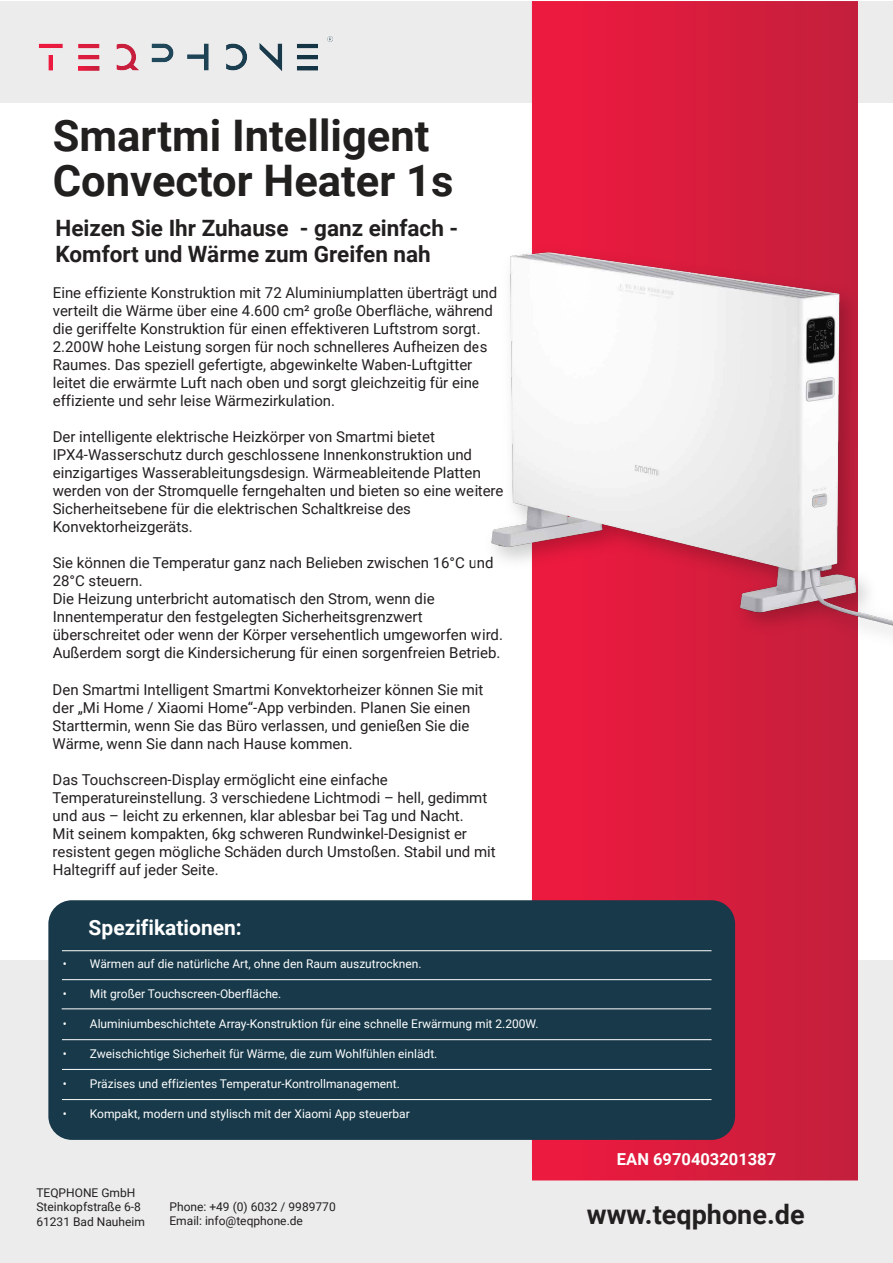
<style>
.page{position:relative;width:893px;height:1263px;background:#fff}
.page>*{position:absolute;margin:0;border:0;box-sizing:border-box;transform-origin:0 0}
.t1{font:700 43.5px/45px "Roboto";color:#221f1f}
.t2{font:700 27px "Roboto";color:#221f1f}
.t3{font:700 22.5px/25.5px "Roboto";color:#221f1f}
.t4{font:700 21px "Roboto";color:#fff}
.t5{font:700 16.5px "Roboto";color:#fff}
.t6{font:15px/18px "Roboto";color:#221f1f}
.t7{font:12px "Roboto";color:#fff}
.t8{font:12px/14.4px "Roboto";color:#221f1f}
</style>
<div class="page">
<div style="left:1px;top:2px;width:890px;height:101px;background:#ececed"></div>
<svg style="left:327px;top:36px;width:6px;height:6px"></svg>
<img style="left:39px;top:43px;width:100px;height:28px">
<img style="left:151px;top:43px;width:167px;height:28px">
<div style="left:1px;top:962px;width:890px;height:301px;background:#ececed"></div>
<img style="left:532px;top:9px;width:325px;height:1171px">
<div style="left:48px;top:900px;width:687px;height:240px;background:#173949;border-radius:24px"></div>
<hr style="left:62px;top:950px;width:649px;height:1px;background:#fff">
<hr style="left:62px;top:979px;width:649px;height:1px;background:#fff">
<hr style="left:62px;top:1008px;width:649px;height:1px;background:#fff">
<hr style="left:62px;top:1039px;width:649px;height:1px;background:#fff">
<hr style="left:62px;top:1069px;width:649px;height:1px;background:#fff">
<hr style="left:62px;top:1099px;width:649px;height:1px;background:#fff">
<img style="left:531px;top:646px;width:327px;height:31px">
<img style="left:491px;top:186px;width:402px;height:460px">
<h1 class="t1" style="left:53px;top:117px;width:402px">Smartmi Intelligent<br>Convector Heater 1s</h1>
<h3 class="t3" style="left:55px;top:217px;width:404px">Heizen Sie Ihr Zuhause - ganz einfach -<br>Komfort und Wärme zum Greifen nah</h3>
<p class="t6" style="left:53px;top:285px;width:446px">Eine effiziente Konstruktion mit 72 Aluminiumplatten überträgt und verteilt die Wärme über eine 4.600 cm² große Oberfläche, während die geriffelte Konstruktion für einen effektiveren Luftstrom sorgt.<br>2.200W hohe Leistung sorgen für noch schnelleres Aufheizen des Raumes. Das speziell gefertigte, abgewinkelte Waben-Luftgitter leitet die erwärmte Luft nach oben und sorgt gleichzeitig für eine effiziente und sehr leise Wärmezirkulation.</p>
<p class="t6" style="left:53px;top:429px;width:452px">Der intelligente elektrische Heizkörper von Smartmi bietet IPX4-Wasserschutz durch geschlossene Innenkonstruktion und einzigartiges Wasserableitungsdesign. Wärmeableitende Platten werden von der Stromquelle ferngehalten und bieten so eine weitere Sicherheitsebene für die elektrischen Schaltkreise des Konvektorheizgeräts.</p>
<p class="t6" style="left:53px;top:555px;width:452px">Sie können die Temperatur ganz nach Belieben zwischen 16°C und 28°C steuern.<br>Die Heizung unterbricht automatisch den Strom, wenn die Innentemperatur den festgelegten Sicherheitsgrenzwert überschreitet oder wenn der Körper versehentlich umgeworfen wird.<br>Außerdem sorgt die Kindersicherung für einen sorgenfreien Betrieb.</p>
<p class="t6" style="left:53px;top:681px;width:432px">Den Smartmi Intelligent Smartmi Konvektorheizer können Sie mit der „Mi Home / Xiaomi Home“-App verbinden. Planen Sie einen Starttermin, wenn Sie das Büro verlassen, und genießen Sie die Wärme, wenn Sie dann nach Hause kommen.</p>
<p class="t6" style="left:53px;top:771px;width:445px">Das Touchscreen-Display ermöglicht eine einfache Temperatureinstellung. 3 verschiedene Lichtmodi – hell, gedimmt und aus – leicht zu erkennen, klar ablesbar bei Tag und Nacht.<br>Mit seinem kompakten, 6kg schweren Rundwinkel-Designist er resistent gegen mögliche Schäden durch Umstoßen. Stabil und mit Haltegriff auf jeder Seite.</p>
<h3 class="t4" style="left:89px;top:919px;width:155px">Spezifikationen:</h3>
<p class="t7" style="left:63px;top:959px;width:6px">ï</p>
<p class="t7" style="left:90px;top:959px;width:333px">Wärmen auf die natürliche Art, ohne den Raum auszutrocknen.</p>
<p class="t7" style="left:63px;top:989px;width:6px">ï</p>
<p class="t7" style="left:90px;top:989px;width:193px">Mit großer Touchscreen-Oberfläche.</p>
<p class="t7" style="left:63px;top:1019px;width:6px">ï</p>
<p class="t7" style="left:90px;top:1019px;width:450px">Aluminiumbeschichtete Array-Konstruktion für eine schnelle Erwärmung mit 2.200W.</p>
<p class="t7" style="left:63px;top:1049px;width:6px">ï</p>
<p class="t7" style="left:90px;top:1049px;width:349px">Zweischichtige Sicherheit für Wärme, die zum Wohlfühlen einlädt.</p>
<p class="t7" style="left:63px;top:1079px;width:6px">ï</p>
<p class="t7" style="left:90px;top:1079px;width:312px">Präzises und effizientes Temperatur-Kontrollmanagement.</p>
<p class="t7" style="left:63px;top:1109px;width:6px">ï</p>
<p class="t7" style="left:90px;top:1109px;width:321px">Kompakt, modern und stylisch mit der Xiaomi App steuerbar</p>
<p class="t5" style="left:617px;top:1152px;width:161px">EAN 6970403201387</p>
<p class="t8" style="left:36px;top:1186px;width:110px">TEQPHONE GmbH<br>Steinkopfstraße 6-8<br>61231 Bad Nauheim</p>
<p class="t8" style="left:169px;top:1200px;width:168px">Phone: +49 (0) 6032 / 9989770<br>Email: info@teqphone.de</p>
<h2 class="t2" style="left:587px;top:1203px;width:219px">www.teqphone.de</h2>
</div>
